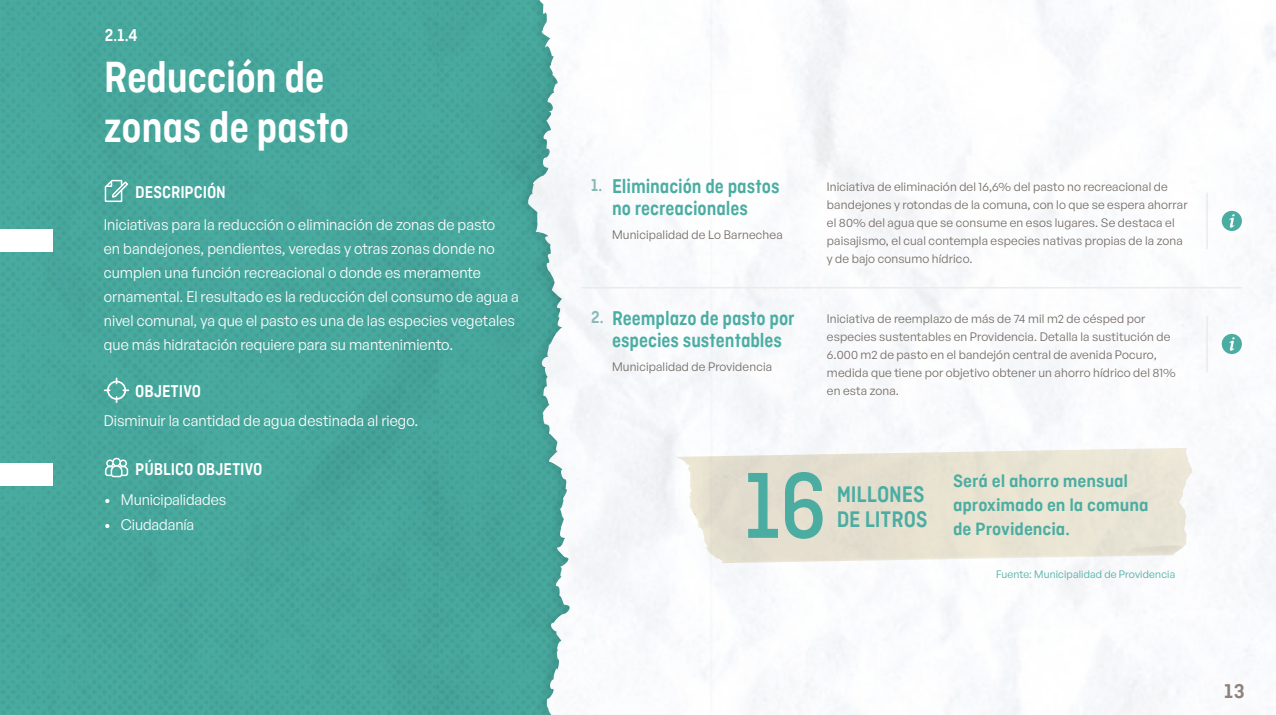
<style>
.page{position:relative;width:1276px;height:715px;background:#fff}
.page>*{position:absolute;margin:0;border:0;box-sizing:border-box;transform-origin:0 0}
.t1{font:500 98.7px "Ciutadella";color:#4bada2;scale:.9 1}
.t2{font:600 46.05px/49.3px "Ciutadella";letter-spacing:-.01em;color:#fff;scale:.9 1}
.t3{font:600 23.85px "Ciutadella";letter-spacing:.005em;color:#4bada2;scale:.9 1}
.t4{font:600 21px/22.5px "Ciutadella";letter-spacing:-.005em;color:#4bada2;scale:.9 1}
.t5{font:600 21px "Ciutadella";color:#91867e}
.t6{font:600 18.75px/24px "Ciutadella";letter-spacing:-.005em;color:#4bada2}
.t7{font:600 18px "Ciutadella";color:#fff;scale:.9 1}
.t8{font:600 18px "Ciutadella";color:#88bab6;scale:.9 1}
.t9{font:15px/24px "General Sans";color:#fff}
.t10{font:12px/18px "General Sans";letter-spacing:.01em;color:#736b64}
.t11{font:10.5px "General Sans";letter-spacing:.015em;color:#4bada2}
</style>
<div class="page">
<img style="left:0;top:0;width:1275px;height:714px">
<svg style="left:676px;top:447px;width:516px;height:116px;background:#e8e4d6"></svg>
<hr style="left:1206px;top:192px;width:1px;height:57px;background:#edeae9">
<hr style="left:1206px;top:315px;width:1px;height:57px;background:#edeae9">
<hr style="left:581px;top:287px;width:661px;height:1px;background:#edeae9">
<div style="left:107px;top:380px;width:19px;height:19px;border:2px solid #fff;border-radius:50%"></div>
<svg style="left:104px;top:457px;width:25px;height:21px"></svg>
<svg style="left:104px;top:178px;width:25px;height:25px"></svg>
<svg style="left:1221px;top:211px;width:21px;height:20px"></svg>
<svg style="left:1221px;top:334px;width:21px;height:20px"></svg>
<div style="left:0;top:229px;width:53px;height:23px;background:#fff"></div>
<div style="left:0;top:463px;width:53px;height:22px;background:#fff"></div>
<h3 class="t7" style="left:105px;top:24px;width:38px">2.1.4</h3>
<h2 class="t2" style="left:104px;top:52px;width:274px">Reducción de zonas de pasto</h2>
<h3 class="t7" style="left:135px;top:182px;width:102px">DESCRIPCIÓN</h3>
<p class="t9" style="left:104px;top:211px;width:416px">Iniciativas para la reducción o eliminación de zonas de pasto<br>en bandejones, pendientes, veredas y otras zonas donde no cumplen una función recreacional o donde es meramente ornamental. El resultado es la reducción del consumo de agua a nivel comunal, ya que el pasto es una de las especies vegetales que más hidratación requiere para su mantenimiento.</p>
<h3 class="t7" style="left:135px;top:381px;width:75px">OBJETIVO</h3>
<p class="t9" style="left:104px;top:407px;width:316px">Disminuir la cantidad de agua destinada al riego.</p>
<h3 class="t7" style="left:135px;top:458px;width:143px">PÚBLICO OBJETIVO</h3>
<p class="t9" style="left:104px;top:487px;width:124px">• Municipalidades</p>
<p class="t9" style="left:104px;top:512px;width:92px">• Ciudadanía</p>
<h3 class="t8" style="left:591px;top:174px;width:14px">1.</h3>
<h3 class="t4" style="left:612px;top:174px;width:188px">Eliminación de pastos no recreacionales</h3>
<p class="t10" style="left:612px;top:225px;width:172px">Municipalidad de Lo Barnechea</p>
<h3 class="t8" style="left:591px;top:306px;width:15px">2.</h3>
<h3 class="t4" style="left:612px;top:306px;width:204px">Reemplazo de pasto por especies sustentables</h3>
<p class="t10" style="left:612px;top:357px;width:161px">Municipalidad de Providencia</p>
<p class="t10" style="left:827px;top:177px;width:362px">Iniciativa de eliminación del 16,6% del pasto no recreacional de bandejones y rotondas de la comuna, con lo que se espera ahorrar el 80% del agua que se consume en esos lugares. Se destaca el paisajismo, el cual contempla especies nativas propias de la zona y de bajo consumo hídrico.</p>
<p class="t10" style="left:827px;top:309px;width:350px">Iniciativa de reemplazo de más de 74 mil m2 de césped por especies sustentables en Providencia. Detalla la sustitución de 6.000 m2 de pasto en el bandejón central de avenida Pocuro, medida que tiene por objetivo obtener un ahorro hídrico del 81% en esta zona.</p>
<h1 class="t1" style="left:744px;top:450px;width:94px">16</h1>
<h3 class="t3" style="left:836px;top:480px;width:99px">MILLONES</h3>
<h3 class="t3" style="left:836px;top:505px;width:102px">DE LITROS</h3>
<h3 class="t6" style="left:953px;top:468px;width:197px">Será el ahorro mensual aproximado en la comuna de Providencia.</h3>
<p class="t11" style="left:996px;top:567px;width:181px">Fuente: Municipalidad de Providencia</p>
<h3 class="t5" style="left:1224px;top:678px;width:22px">13</h3>
</div>
